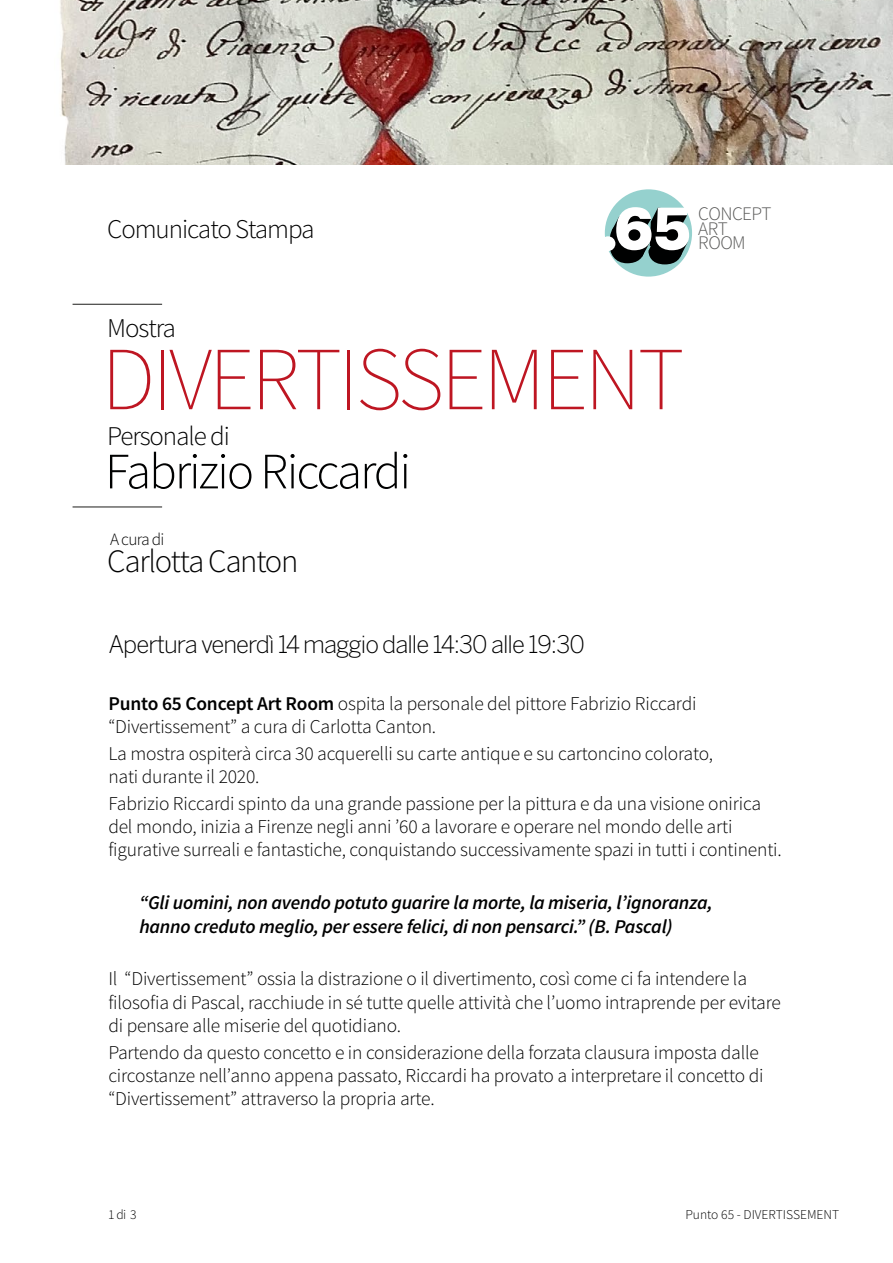
<style>
.page{position:relative;width:893px;height:1263px;background:#fff}
.page>*{position:absolute;margin:0;border:0;box-sizing:border-box;transform-origin:0 0}
.t1{font:200 90px "Source Sans Pro";letter-spacing:-.04em;color:#be1622}
.t2{font:300 51px "Source Sans Pro";letter-spacing:-.04em;color:#000101}
.t3{font:300 32.7px "Source Sans Pro";letter-spacing:-.04em;color:#000101}
.t4{font:300 27px "Source Sans Pro";letter-spacing:-.04em;color:#000101}
.t5{font:300 24px "Benton Sans";letter-spacing:-.04em;color:#000101}
.t6{font:300 19.5px/23.4px "Source Sans Pro";letter-spacing:-.01em;color:#000101}
.t7{font:italic 600 19.5px/23.4px "Source Sans Pro";letter-spacing:-.01em;color:#000101}
.t8{font:300 19.2px/14.5px "Source Sans Pro";letter-spacing:-.03em;color:#575756}
.t9{font:300 17.25px "Source Sans Pro";letter-spacing:-.04em;color:#000101}
.t10{font:300 13.5px "Source Sans Pro";color:#000101}
.s1{font-weight:600}
</style>
<div class="page">
<hr style="left:73px;top:304px;width:89px;height:1px;background:#1d1d1b">
<hr style="left:73px;top:507px;width:89px;height:1px;background:#1d1d1b">
<div style="left:605px;top:189px;width:87px;height:88px;background:#95d1ce;border-radius:50%"></div>
<svg style="left:609px;top:207px;width:80px;height:57px"></svg>
<div style="left:601px;top:236px;width:14px;height:15px;background:#fff;border-radius:50%"></div>
<img style="left:60px;top:0;width:833px;height:165px">
<h3 class="t4" style="left:107px;top:213px;width:209px">Comunicato Stampa</h3>
<p class="t8" style="left:698px;top:207px;width:75px">CONCEPT<br>ART<br>ROOM</p>
<h3 class="t4" style="left:107px;top:312px;width:70px">Mostra</h3>
<h1 class="t1" style="left:101px;top:325px;width:585px">DIVERTISSEMENT</h1>
<h3 class="t4" style="left:107px;top:420px;width:124px">Personale di</h3>
<h2 class="t2" style="left:105px;top:440px;width:308px">Fabrizio Riccardi</h2>
<p class="t9" style="left:110px;top:528px;width:56px">A cura di</p>
<h3 class="t3" style="left:107px;top:542px;width:193px">Carlotta Canton</h3>
<p class="t5" style="left:108px;top:630px;width:478px">Apertura venerdì 14 maggio dalle 14:30 alle 19:30</p>
<p class="t6" style="left:108px;top:692px;width:590px"><span class="s1">Punto 65 Concept Art Room</span> ospita la personale del pittore Fabrizio Riccardi “Divertissement” a cura di Carlotta Canton.</p>
<p class="t6" style="left:108px;top:742px;width:606px">La mostra ospiterà circa 30 acquerelli su carte antique e su cartoncino colorato, nati durante il 2020.</p>
<p class="t6" style="left:108px;top:791px;width:675px">Fabrizio Riccardi spinto da una grande passione per la pittura e da una visione onirica del mondo, inizia a Firenze negli anni ’60 a lavorare e operare nel mondo delle arti figurative surreali e fantastiche, conquistando successivamente spazi in tutti i continenti.</p>
<p class="t7" style="left:139px;top:891px;width:575px">“Gli uomini, non avendo potuto guarire la morte, la miseria, l’ignoranza, hanno creduto meglio, per essere felici, di non pensarci.” (B. Pascal)</p>
<p class="t6" style="left:108px;top:967px;width:674px">Il “Divertissement” ossia la distrazione o il divertimento, così come ci fa intendere la filosofia di Pascal, racchiude in sé tutte quelle attività che l’uomo intraprende per evitare di pensare alle miserie del quotidiano.</p>
<p class="t6" style="left:108px;top:1040px;width:657px">Partendo da questo concetto e in considerazione della forzata clausura imposta dalle circostanze nell’anno appena passato, Riccardi ha provato a interpretare il concetto di “Divertissement” attraverso la propria arte.</p>
<p class="t10" style="left:108px;top:1206px;width:30px">1 di 3</p>
<p class="t10" style="left:685px;top:1206px;width:155px">Punto 65 - DIVERTISSEMENT</p>
</div>
